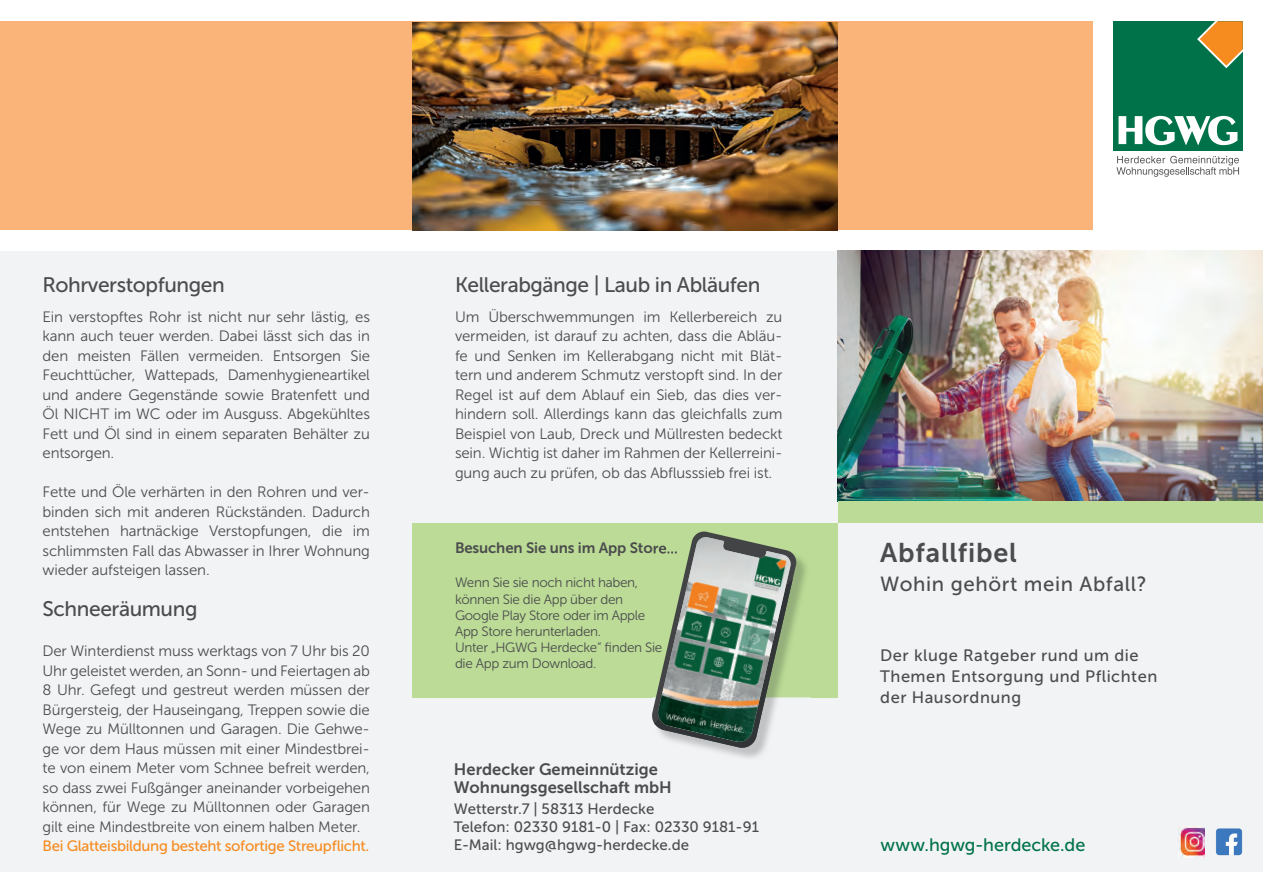
<style>
.page{position:relative;width:1263px;height:893px;background:#fff}
.page>*{position:absolute;margin:0;border:0;box-sizing:border-box;transform-origin:0 0}
.t1{font:27px "Museo Sans 700";letter-spacing:.03em;color:#4b4c4d}
.t2{font:21px "Museo Sans 500";letter-spacing:-.02em;color:#4b4c4d}
.t3{font:20.4px "Museo Sans 500";letter-spacing:.03em;color:#4b4c4d}
.t4{font:18px "Museo Sans 500";color:#007249}
.t5{font:16.5px/21px "Museo Sans 500";letter-spacing:.03em;color:#4b4c4d}
.t6{font:16.5px/18px "Museo Sans 700";color:#4b4c4d}
.t7{font:15px/19.5px "Museo Sans 300";letter-spacing:-.01em;color:#4b4c4d;text-align:justify}
.t8{font:15px/18px "Museo Sans 500";color:#4b4c4d}
.t9{font:15px "Museo Sans 500";letter-spacing:-.02em;color:#f68b1f}
.t10{font:15px "Museo Sans 700";letter-spacing:-.01em;color:#4b4c4d}
.t11{font:13.5px/16.2px "Museo Sans 300";letter-spacing:-.025em;color:#4b4c4d}
</style>
<div class="page">
<div style="left:0;top:251px;width:1263px;height:621px;background:#f2f3f4"></div>
<img style="left:838px;top:251px;width:425px;height:251px">
<div style="left:412px;top:523px;width:426px;height:174px;background:#bbdb96"></div>
<div style="left:0;top:21px;width:1092px;height:209px;background:#fab47a"></div>
<div style="left:1113px;top:21px;width:130px;height:130px;background:#007249"></div>
<svg style="left:1197px;top:21px;width:46px;height:48px"></svg>
<svg style="left:1118px;top:116px;width:119px;height:29px"></svg>
<svg style="left:1116px;top:156px;width:123px;height:21px"></svg>
<img style="left:1179px;top:826px;width:25px;height:31px">
<img style="left:1216px;top:828px;width:27px;height:27px">
<div style="left:838px;top:502px;width:425px;height:21px;background:#bbdb96"></div>
<svg style="left:651px;top:531px;width:146px;height:218px"></svg>
<img style="left:657px;top:537px;width:134px;height:206px">
<img style="left:412px;top:22px;width:426px;height:208px">
<h2 class="t2" style="left:43px;top:273px;width:184px">Rohrverstopfungen</h2>
<h2 class="t2" style="left:455px;top:273px;width:307px">Kellerabgänge | Laub in Abläufen</h2>
<p class="t7" style="left:43px;top:307px;width:329px">Ein verstopftes Rohr ist nicht nur sehr lästig, es kann auch teuer werden. Dabei lässt sich das in den meisten Fällen vermeiden. Entsorgen Sie Feuchttücher, Wattepads, Damenhygieneartikel und andere Gegenstände sowie Bratenfett und Öl NICHT im WC oder im Ausguss. Abgekühltes Fett und Öl sind in einem separaten Behälter zu entsorgen.</p>
<p class="t7" style="left:43px;top:482px;width:329px">Fette und Öle verhärten in den Rohren und ver&shy;binden sich mit anderen Rückständen. Dadurch entstehen hartnäckige Verstopfungen, die im schlimmsten Fall das Abwasser in Ihrer Wohnung wieder aufsteigen lassen.</p>
<h2 class="t2" style="left:43px;top:597px;width:156px">Schneeräumung</h2>
<p class="t7" style="left:43px;top:641px;width:329px">Der Winterdienst muss werktags von 7 Uhr bis 20<br>Uhr geleistet werden, an Sonn- und Feiertagen ab 8 Uhr. Gefegt und gestreut werden müssen der Bürgersteig, der Hauseingang, Treppen sowie die Wege zu Mülltonnen und Garagen. Die Gehwe&shy;ge vor dem Haus müssen mit einer Mindestbrei&shy;te von einem Meter vom Schnee befreit werden, so dass zwei Fußgänger aneinander vorbeigehen können, für Wege zu Mülltonnen oder Garagen gilt eine Mindestbreite von einem halben Meter.</p>
<p class="t9" style="left:43px;top:838px;width:328px">Bei Glatteisbildung besteht sofortige Streupflicht.</p>
<p class="t7" style="left:455px;top:307px;width:329px">Um Überschwemmungen im Kellerbereich zu vermeiden, ist darauf zu achten, dass die Abläu&shy;fe und Senken im Kellerabgang nicht mit Blät&shy;tern und anderem Schmutz verstopft sind. In der Regel ist auf dem Ablauf ein Sieb, das dies ver&shy;hindern soll. Allerdings kann das gleichfalls zum Beispiel von Laub, Dreck und Müllresten bedeckt sein. Wichtig ist daher im Rahmen der Kellerreini&shy;gung auch zu prüfen, ob das Abflusssieb frei ist.</p>
<p class="t10" style="left:455px;top:540px;width:224px">Besuchen Sie uns im App Store...</p>
<p class="t11" style="left:455px;top:575px;width:209px">Wenn Sie sie noch nicht haben, können Sie die App über den<br>Google Play Store oder im Apple<br>App Store herunterladen.<br>Unter „HGWG Herdecke“ finden Sie die App zum Download.</p>
<p class="t6" style="left:454px;top:760px;width:219px">Herdecker Gemeinnützige<br>Wohnungsgesellschaft mbH</p>
<p class="t8" style="left:454px;top:800px;width:307px">Wetterstr.7 | 58313 Herdecke<br>Telefon: 02330 9181-0 | Fax: 02330 9181-91<br>E-Mail: hgwg@hgwg-herdecke.de</p>
<h1 class="t1" style="left:880px;top:538px;width:138px">Abfallfibel</h1>
<h3 class="t3" style="left:880px;top:573px;width:268px">Wohin gehört mein Abfall?</h3>
<p class="t5" style="left:880px;top:645px;width:278px">Der kluge Ratgeber rund um die<br>Themen Entsorgung und Pflichten der Hausordnung</p>
<p class="t4" style="left:880px;top:834px;width:206px">www.hgwg-herdecke.de</p>
</div>
